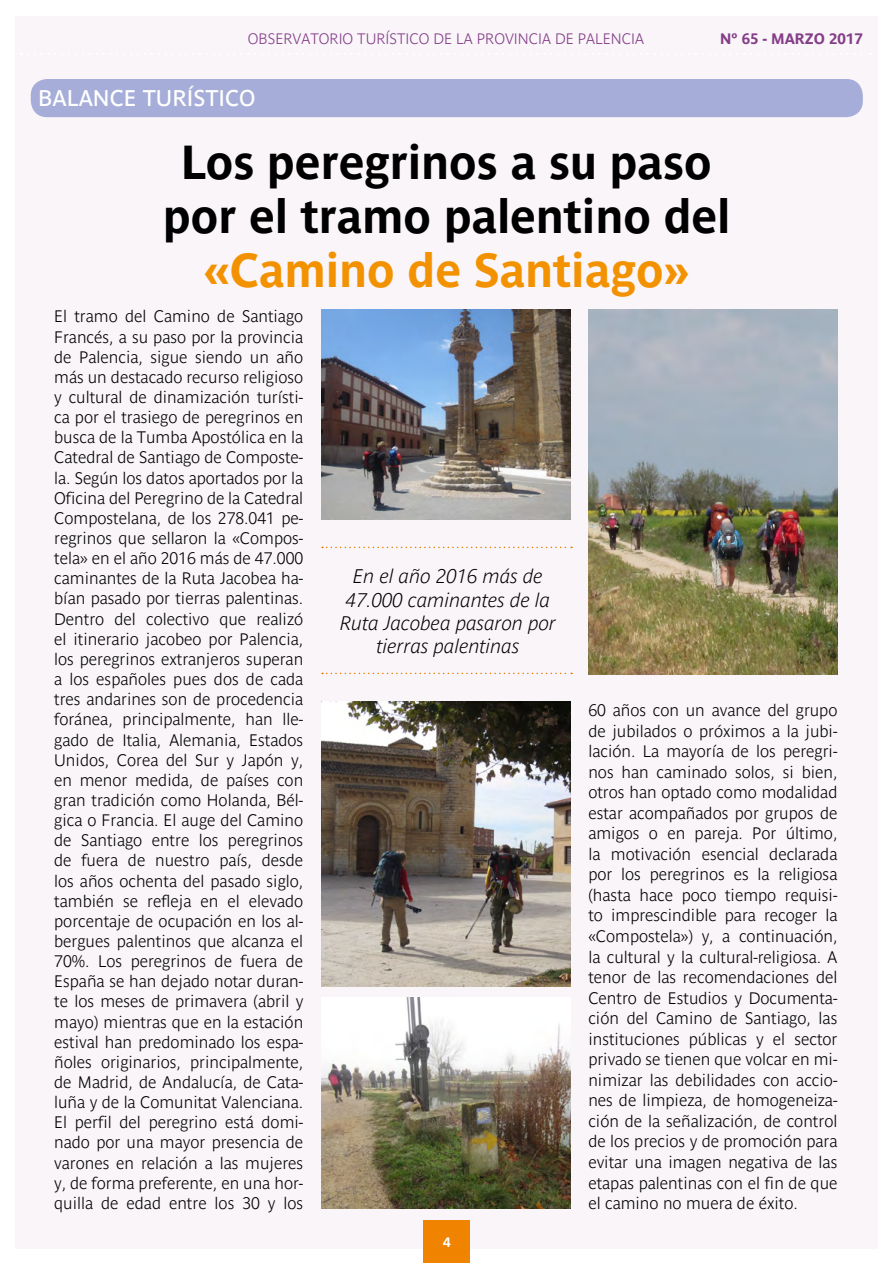
<style>
.page{position:relative;width:893px;height:1263px;background:#fff}
.page>*{position:absolute;margin:0;border:0;box-sizing:border-box;transform-origin:0 0}
.t1{font:700 47.25px/54px "Parisine";letter-spacing:-.01em;color:#000;text-align:center}
.t2{font:700 47.25px "Parisine";letter-spacing:-.01em;color:#f39200}
.t3{font:22.5px "Parisine";color:#fff}
.t4{font:italic 700 19.5px/23.4px "Parisine Clair";color:#000;text-align:center}
.t5{font:700 16.5px/20.1px "Parisine Clair";color:#000;text-align:justify}
.t6{font:700 15px "Parisine Clair";color:#853e88}
.t7{font:700 15px "Parisine";color:#853e88}
.t8{font:700 13.5px "Parisine";color:#fff}
</style>
<div class="page">
<div style="left:15px;top:16px;width:862px;height:1232px;background:#f9f5f9"></div>
<div style="left:31px;top:79px;width:832px;height:38px;background:#a5add8;border-radius:16px"></div>
<div style="left:424px;top:1220px;width:46px;height:43px;background:#f08300"></div>
<img style="left:321px;top:309px;width:249px;height:211px">
<img style="left:588px;top:309px;width:249px;height:365px">
<img style="left:321px;top:701px;width:249px;height:285px">
<img style="left:321px;top:997px;width:249px;height:211px">
<svg style="left:322px;top:547px;width:250px;height:1px"></svg>
<svg style="left:322px;top:673px;width:250px;height:1px"></svg>
<p class="t6" style="left:248px;top:30px;width:398px">OBSERVATORIO TURÍSTICO DE LA PROVINCIA DE PALENCIA</p>
<p class="t7" style="left:720px;top:30px;width:144px">Nº 65 - MARZO 2017</p>
<h2 class="t3" style="left:38px;top:85px;width:219px">BALANCE TURÍSTICO</h2>
<h1 class="t1" style="left:163px;top:135px;width:569px">Los peregrinos a su paso por el tramo palentino del</h1>
<h1 class="t2" style="left:203px;top:243px;width:488px">«Camino de Santiago»</h1>
<p class="t5" style="left:54px;top:306px;width:251px">El tramo del Camino de Santiago Francés, a su paso por la provincia de Palencia, sigue siendo un año más un destacado recurso religioso y cultural de dinamización turísti&shy;ca por el trasiego de peregrinos en busca de la Tumba Apostólica en la Catedral de Santiago de Composte&shy;la. Según los datos aportados por la Oficina del Peregrino de la Catedral Compostelana, de los 278.041 pe&shy;regrinos que sellaron la «Compos&shy;tela» en el año 2016 más de 47.000 caminantes de la Ruta Jacobea ha&shy;bían pasado por tierras palentinas.<br>Dentro del colectivo que realizó el itinerario jacobeo por Palencia, los peregrinos extranjeros superan a los españoles pues dos de cada tres andarines son de procedencia foránea, principalmente, han lle&shy;gado de Italia, Alemania, Estados Unidos, Corea del Sur y Japón y, en menor medida, de países con gran tradición como Holanda, Bél&shy;gica o Francia. El auge del Camino de Santiago entre los peregrinos de fuera de nuestro país, desde los años ochenta del pasado siglo, también se refleja en el elevado porcentaje de ocupación en los al&shy;bergues palentinos que alcanza el 70%. Los peregrinos de fuera de España se han dejado notar duran&shy;te los meses de primavera (abril y mayo) mientras que en la estación estival han predominado los espa&shy;ñoles originarios, principalmente, de Madrid, de Andalucía, de Cata&shy;luña y de la Comunitat Valenciana.<br>El perfil del peregrino está domi&shy;nado por una mayor presencia de varones en relación a las mujeres y, de forma preferente, en una hor&shy;quilla de edad entre los 30 y los</p>
<p class="t4" style="left:340px;top:565px;width:218px">En el año 2016 más de<br>47.000 caminantes de la<br>Ruta Jacobea pasaron por tierras palentinas</p>
<p class="t5" style="left:588px;top:700px;width:251px;line-height:20.5px">60 años con un avance del grupo de jubilados o próximos a la jubi&shy;lación. La mayoría de los peregri&shy;nos han caminado solos, si bien, otros han optado como modalidad estar acompañados por grupos de amigos o en pareja. Por último, la motivación esencial declarada por los peregrinos es la religiosa (hasta hace poco tiempo requisi&shy;to imprescindible para recoger la «Compostela») y, a continuación, la cultural y la cultural-religiosa. A tenor de las recomendaciones del Centro de Estudios y Documenta&shy;ción del Camino de Santiago, las instituciones públicas y el sector privado se tienen que volcar en mi&shy;nimizar las debilidades con accio&shy;nes de limpieza, de homogeneiza&shy;ción de la señalización, de control de los precios y de promoción para evitar una imagen negativa de las etapas palentinas con el fin de que el camino no muera de éxito.</p>
<p class="t8" style="left:443px;top:1234px;width:9px">4</p>
</div>
